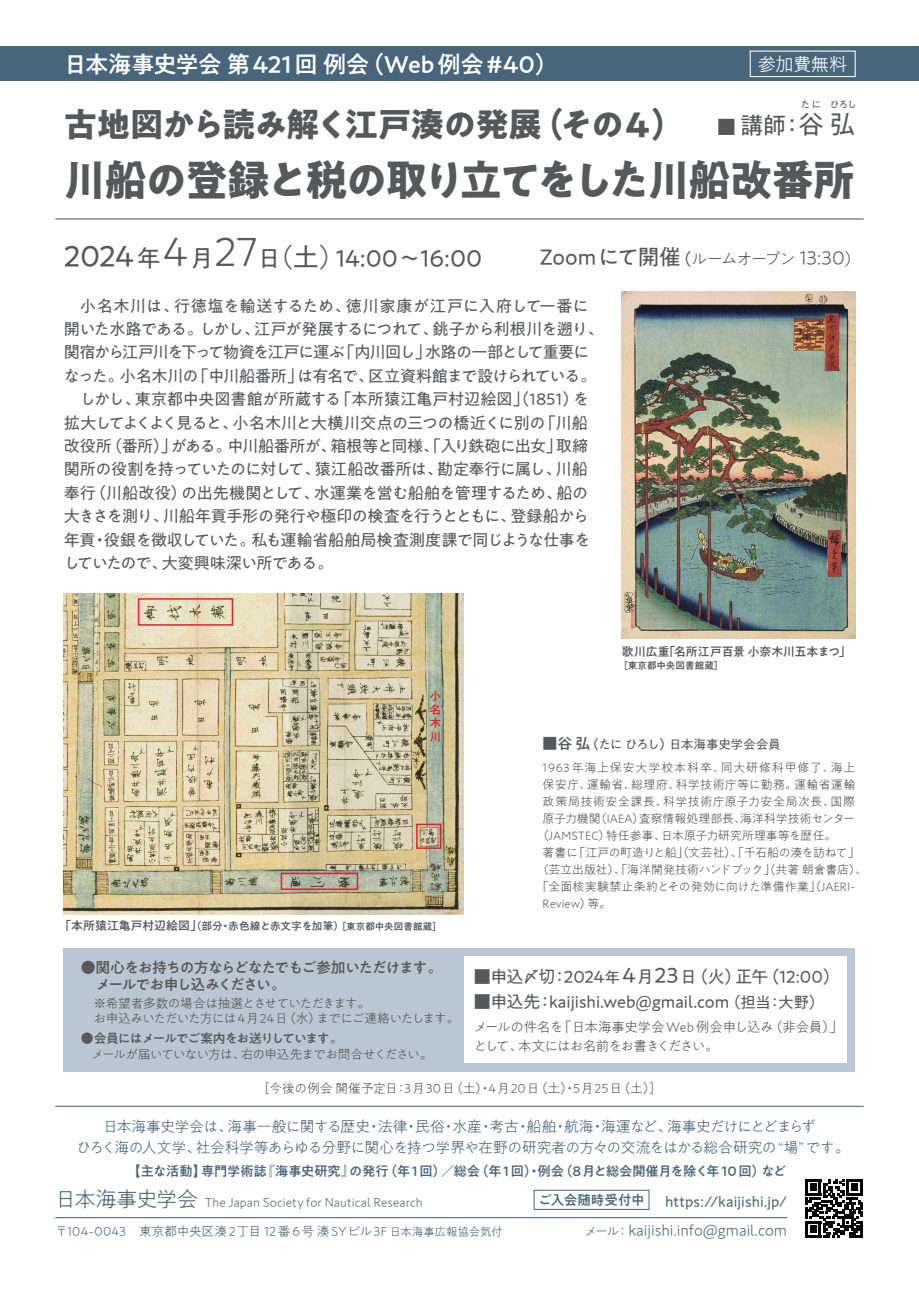
<style>
.page{position:relative;width:919px;height:1289px;background:#fff}
.page>*{position:absolute;margin:0;border:0;box-sizing:border-box;transform-origin:0 0}
.t1{font:700 42.3px "PA1 Gothic Std N";letter-spacing:-.065em;color:#57585a}
.t2{font:700 33.6px "PA1 Gothic Std N";letter-spacing:-.05em;color:#57585a}
.t3{font:23.7px "PA1 Gothic Std N";letter-spacing:-.02em;color:#57585a}
.t4{font:500 23.4px "PA1 Gothic Std N";letter-spacing:-.02em;color:#fff}
.t5{font:23.4px "PA1 Gothic Std N";color:#57585a}
.t6{font:21.75px "PA1 Gothic Std N";letter-spacing:-.015em;color:#57585a}
.t7{font:300 21.3px "PA1 Gothic Std N";letter-spacing:-.045em;color:#48667b}
.t8{font:300 18.3px "PA1 Gothic Std N";letter-spacing:-.03em;color:#fff}
.t9{font:16.95px "PA1 Gothic Std N";color:#57585a}
.t10{font:16.95px "PA1 Gothic Std N";letter-spacing:-.04em;color:#57585a}
.t11{font:16.2px/23.4px "PA1 Gothic Std N";letter-spacing:-.04em;color:#57585a}
.t12{font:300 15.9px "PA1 Gothic Std N";color:#48667b}
.t13{font:300 14.85px/21.3px "PA1 Gothic Std N";letter-spacing:-.045em;color:#48667b;text-align:center}
.t14{font:500 14.85px/17px "PA1 Gothic Std N";letter-spacing:-.085em;color:#57585a}
.t15{font:14.85px "PA1 Gothic Std N";letter-spacing:.005em;color:#48667b}
.t16{font:300 13.65px/19.2px "PA1 Gothic Std N";letter-spacing:-.06em;color:#57585a}
.t17{font:500 13.65px "PA1 Gothic Std N";letter-spacing:-.01em;color:#48667b}
.t18{font:500 13.35px "PA1 Gothic Std N";letter-spacing:-.015em;color:#48667b}
.t19{font:300 12.75px "PA1 Gothic Std N";letter-spacing:.01em;color:#48667b}
.t20{font:300 12.75px/15.8px "PA1 Gothic Std N";letter-spacing:-.045em;color:#57585a}
.t21{font:300 12.75px "PA1 Gothic Std N";letter-spacing:.005em;color:#57585a}
.t22{font:300 12.75px "PA1 Gothic Std N";letter-spacing:-.075em;color:#57585a}
.t23{font:500 12.75px "PA1 Gothic Std N";letter-spacing:-.075em;color:#57585a}
.t24{font:12.6px "PA1 Gothic Std N";letter-spacing:-.035em;color:#57585a}
.t25{font:300 11.85px "PA1 Gothic Std N";letter-spacing:.01em;color:#57585a}
.t26{font:300 11.85px "PA1 Gothic Std N";letter-spacing:-.035em;color:#57585a}
.t27{font:300 11.85px "PA1 Gothic Std N";letter-spacing:.07em;color:#57585a}
.t28{font:300 11.85px "PA1 Gothic Std N";letter-spacing:.035em;color:#57585a}
.t29{font:300 11.85px "PA1 Gothic Std N";letter-spacing:.045em;color:#57585a}
.t30{font:500 11.85px "PA1 Gothic Std N";letter-spacing:-.015em;color:#57585a}
.t31{font:500 11.4px/13.8px "PA1 Gothic Std N";color:#ee1d23;text-align:justify}
.t32{font:500 10.65px "PA1 Gothic Std N";letter-spacing:-.015em;color:#57585a}
.t33{font:9.75px "PA1 Gothic Std N";color:#57585a}
.t34{font:500 9.6px "PA1 Gothic Std N";letter-spacing:-.005em;color:#57585a}
.s1{font-size:18.75px}
.s2{font-size:25.65px}
.s3{font-size:29.7px}
.s4{font-weight:300;font-size:41.55px}
.s5{font-weight:300;font-size:26.1px}
.s6{font-size:26.1px}
.s7{font-size:16.35px}
.s8{font-weight:300;font-size:16.35px}
.s9{font-weight:300;font-size:19.5px}
.s10{font-size:11.85px}
.s11{font-size:9.6px}
.s12{font-weight:500;font-size:14.85px}
.s13{font-weight:500}
.s14{font-size:15.3px}
.s15{font-size:21.3px}
.s16{font-size:12.75px}
.s17{font-size:11.55px}
</style>
<div class="page">
<hr style="left:55px;top:218px;width:808px;height:1px;background:#57585a">
<div style="left:0;top:47px;width:918px;height:34px;background:#48667b"></div>
<div style="left:64px;top:947px;width:791px;height:124px;background:#b9c6d3"></div>
<div style="left:463px;top:956px;width:383px;height:106px;background:#fff"></div>
<div style="left:533px;top:1189px;width:116px;height:20px;border:1px solid #48667b"></div>
<hr style="left:55px;top:1105px;width:808px;height:1px;background:#48667b">
<hr style="left:55px;top:1217px;width:732px;height:1px;background:#48667b">
<svg style="left:805px;top:1179px;width:57px;height:58px"></svg>
<hr style="left:848px;top:1234px;width:14px;height:3px;background:#030303">
<img style="left:64px;top:594px;width:399px;height:320px">
<div style="left:138px;top:598px;width:95px;height:27px;border:1px solid #ee1d23"></div>
<div style="left:281px;top:872px;width:77px;height:18px;border:1px solid #ee1d23"></div>
<div style="left:416px;top:823px;width:25px;height:25px;border:1px solid #ee1d23"></div>
<div style="left:749px;top:51px;width:106px;height:26px;border:1px solid #fff"></div>
<img style="left:622px;top:291px;width:233px;height:347px">
<h3 class="t4" style="left:64px;top:51px;width:496px">日本海事史学会 第421回 例会（Web 例会 #40）</h3>
<p class="t8" style="left:757px;top:54px;width:91px">参加費無料</p>
<p class="t33" style="left:800px;top:99px;width:58px">たに ひろし</p>
<h2 class="t2" style="left:64px;top:103px;width:622px">古地図から読み解く江戸湊の発展（その４）</h2>
<h1 class="t1" style="left:64px;top:153px;width:792px">川船の登録と税の取り立てをした川船改番所</h1>
<h3 class="t5" style="left:717px;top:112px;width:139px"><span class="s1">■</span> 講師：<span class="s2">谷 弘</span></h3>
<h3 class="t3" style="left:64px;top:244px;width:420px"><span class="s3">2024</span> 年<span class="s4">4</span>月<span class="s4">27</span>日<span class="s5">（</span><span class="s6">土</span><span class="s5">）</span>14:00～16:00</h3>
<h3 class="t6" style="left:540px;top:244px;width:323px">Zoomにて開催<span class="s7">（</span><span class="s8">ルームオープン</span> <span class="s9">13:30</span><span class="s8">）</span></h3>
<p class="t11" style="left:64px;top:295px;width:541px;text-indent:16px">小名木川は、行徳塩を輸送するため、徳川家康が江戸に入府して一番に開いた水路である。しかし、江戸が発展するにつれて、銚子から利根川を遡り、関宿から江戸川を下って物資を江戸に運ぶ「内川回し」水路の一部として重要になった。小名木川の「中川船番所」は有名で、区立資料館まで設けられている。　しかし、東京都中央図書館が所蔵する「本所猿江亀戸村辺絵図」（1851）を拡大してよくよく見ると、小名木川と大横川交点の三つの橋近くに別の「川船改役所（番所）」がある。中川船番所が、箱根等と同様、「入り鉄砲に出女」取締関所の役割を持っていたのに対して、猿江船改番所は、勘定奉行に属し、川船奉行（川船改役）の出先機関として、水運業を営む船舶を管理するため、船の大きさを測り、川船年貢手形の発行や極印の検査を行うとともに、登録船から年貢・役銀を徴収していた。私も運輸省船舶局検査測度課で同じような仕事をしていたので、大変興味深い所である。</p>
<p class="t31" style="left:429px;top:689px;width:12px">小名木川</p>
<p class="t32" style="left:59px;top:920px;width:384px"><span class="s10">「本所猿江亀戸村辺絵図」</span>（部分・赤色線と赤文字を加筆）<span class="s11">［東京都中央図書館蔵］</span></p>
<p class="t14" style="left:81px;top:959px;width:363px">●関心をお持ちの方ならどなたでもご参加いただけます。　メールでお申し込みください。</p>
<p class="t20" style="left:81px;top:995px;width:380px">　※希望者多数の場合は抽選とさせていただきます。<br>　お申込みいただいた方には4月24日（水）までにご連絡いたします。</p>
<p class="t23" style="left:81px;top:1030px;width:263px">●会員にはメールでご案内をお送りしています。</p>
<p class="t22" style="left:91px;top:1047px;width:343px">メールが届いていない方は、右の申込先までお問合せください。</p>
<p class="t30" style="left:622px;top:644px;width:224px">歌川広重｢名所江戸百景 小奈木川五本まつ｣</p>
<p class="t34" style="left:618px;top:659px;width:107px">［東京都中央図書館蔵］</p>
<p class="t24" style="left:542px;top:737px;width:240px"><span class="s12">■谷 弘</span><span class="s13">（</span>たに ひろし<span class="s13">）</span>日本海事史学会会員</p>
<p class="t27" style="left:542px;top:761px;width:314px">1963 年海上保安大学校本科卒、同大研修科甲修了、海上</p>
<p class="t28" style="left:542px;top:778px;width:314px">保安庁、運輸省、総理府、科学技術庁等に勤務。運輸省運輸</p>
<p class="t29" style="left:542px;top:795px;width:314px">政策局技術安全課長、科学技術庁原子力安全局次長、国際</p>
<p class="t25" style="left:542px;top:812px;width:314px">原子力機関（IAEA）査察情報処理部長、海洋科学技術センター</p>
<p class="t25" style="left:536px;top:829px;width:301px">（JAMSTEC）特任参事、日本原子力研究所理事等を歴任。</p>
<p class="t26" style="left:542px;top:846px;width:318px">著書に「江戸の町造りと船」（文芸社）、「千石船の湊を訪ねて」</p>
<p class="t25" style="left:536px;top:863px;width:332px">（芸立出版社）、「海洋開発技術ハンドブック」（共著 朝倉書店）、</p>
<p class="t25" style="left:536px;top:880px;width:320px">「全面核実験禁止条約とその発効に向けた準備作業」（JAERI-</p>
<p class="t25" style="left:542px;top:897px;width:70px">Review）等。</p>
<p class="t10" style="left:473px;top:966px;width:368px">■申込〆切：2024<span class="s14">年</span><span class="s15">4</span>月<span class="s15">23</span>日（火）正午（12:00）</p>
<p class="t9" style="left:473px;top:992px;width:352px">■申込先：kaijishi.web@gmail.com <span class="s14">（担当：大野）</span></p>
<p class="t16" style="left:473px;top:1017px;width:370px">メールの件名を「日本海事史学会 Web 例会申し込み（非会員）」として、本文にはお名前をお書きください。</p>
<p class="t21" style="left:257px;top:1080px;width:407px">［今後の例会 開催予定日：3月30日（土）・4月20日（土）・5月25日（土）］</p>
<p class="t13" style="left:76px;top:1116px;width:775px">日本海事史学会は、海事一般に関する歴史・法律・民俗・水産・考古・船舶・航海・海運など、海事史だけにとどまらず<br>ひろく海の人文学、社会科学等あらゆる分野に関心を持つ学界や在野の研究者の方々の交流をはかる総合研究の“場” です。</p>
<p class="t17" style="left:538px;top:1191px;width:108px">ご入会随時受付中</p>
<p class="t12" style="left:584px;top:1221px;width:204px"><span class="s16">メール：</span> kaijishi.info@gmail.com</p>
<p class="t18" style="left:127px;top:1162px;width:660px">【主な活動】専門学術誌『海事史研究』の発行（年 1回）／総会（年 1回）・例会（8月と総会開催月を除く年 10 回）など</p>
<h3 class="t7" style="left:55px;top:1187px;width:144px">日本海事史学会</h3>
<p class="t19" style="left:55px;top:1223px;width:449px">〒104-0043　東京都中央区湊 2丁目 12 番 6 号 湊 SYビル3F <span class="s17">日本海事広報協会気付</span></p>
<p class="t19" style="left:205px;top:1194px;width:219px">The Japan Society for Nautical Research</p>
<p class="t15" style="left:665px;top:1192px;width:123px">https://kaijishi.jp/</p>
</div>
